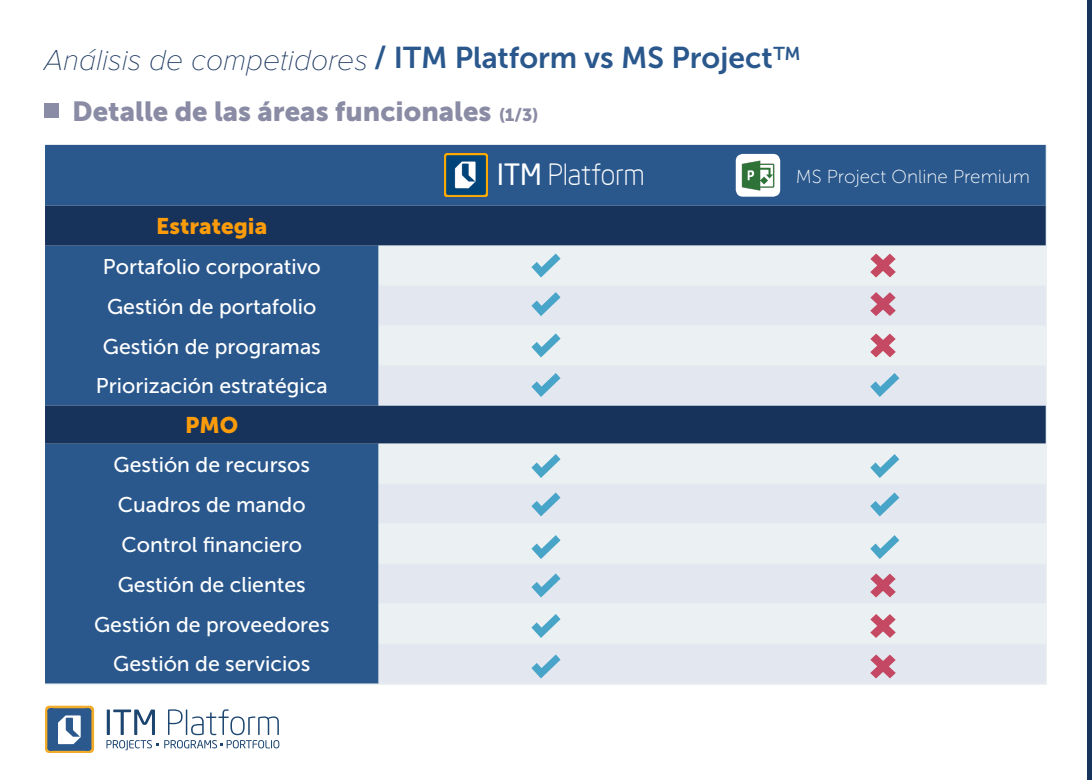
<style>
.page{position:relative;width:1092px;height:780px;background:#fff}
.page>*{position:absolute;margin:0;border:0;box-sizing:border-box;transform-origin:0 0}
.t1{font:30px "Museo Sans 700";color:#2a588d}
.t2{font:300 28.75px "Neo Sans Intel";color:#fff}
.t3{font:27.5px "Museo Sans 900";color:#8a8ba4}
.t4{font:22.5px "Museo Sans 900";color:#fc9c0a}
.t5{font:21.25px/40px "Museo Sans 500";color:#fff;text-align:center}
.t6{font:18.75px "Museo Sans 100";color:#fff}
.s1{font-family:"Proxima Nova";font-weight:100;font-style:italic;color:#17335d}
.s2{font-family:"Museo Sans 500"}
.s3{font-size:17.5px}
.s4{font-weight:400}
</style>
<div class="page">
<div style="left:44px;top:103px;width:15px;height:15px;background:#8a8ba4"></div>
<div style="left:1086px;top:0;width:5px;height:780px;background:#17345c"></div>
<div style="left:45px;top:145px;width:1000px;height:538px;background:#2a588d"></div>
<svg style="left:45px;top:206px;width:1000px;height:237px;fill:#2a588d"></svg>
<div style="left:378px;top:245px;width:667px;height:120px;background:#ebf1f2"></div>
<svg style="left:378px;top:365px;width:667px;height:318px;fill:#e3e8f0"></svg>
<svg style="left:378px;top:443px;width:667px;height:200px;fill:#ebf1f2"></svg>
<svg style="left:531px;top:253px;width:29px;height:24px"></svg>
<svg style="left:531px;top:333px;width:29px;height:24px"></svg>
<svg style="left:531px;top:373px;width:29px;height:24px"></svg>
<svg style="left:531px;top:454px;width:29px;height:24px"></svg>
<svg style="left:531px;top:492px;width:29px;height:24px"></svg>
<svg style="left:531px;top:535px;width:29px;height:24px"></svg>
<svg style="left:531px;top:573px;width:29px;height:24px"></svg>
<svg style="left:531px;top:614px;width:29px;height:24px"></svg>
<svg style="left:531px;top:654px;width:29px;height:24px"></svg>
<svg style="left:870px;top:253px;width:25px;height:24px"></svg>
<div style="left:378px;top:285px;width:667px;height:40px;background:#e3e8f0"></div>
<svg style="left:870px;top:333px;width:25px;height:24px"></svg>
<svg style="left:870px;top:373px;width:29px;height:24px"></svg>
<svg style="left:870px;top:454px;width:29px;height:24px"></svg>
<svg style="left:870px;top:492px;width:29px;height:24px"></svg>
<svg style="left:870px;top:535px;width:29px;height:24px"></svg>
<svg style="left:870px;top:573px;width:25px;height:24px"></svg>
<svg style="left:870px;top:614px;width:25px;height:24px"></svg>
<svg style="left:870px;top:654px;width:25px;height:24px"></svg>
<svg style="left:106px;top:709px;width:173px;height:41px"></svg>
<svg style="left:45px;top:705px;width:49px;height:48px"></svg>
<svg style="left:47px;top:708px;width:44px;height:42px"></svg>
<div style="left:735px;top:154px;width:45px;height:43px;background:#fff;border-radius:7px"></div>
<img style="left:741px;top:160px;width:34px;height:31px">
<img style="left:444px;top:154px;width:43px;height:43px">
<h1 class="t1" style="left:44px;top:41px;width:758px"><span class="s1">Análisis de competidores</span> / ITM Platform vs MS Project<span class="s2">™</span></h1>
<p class="t3" style="left:72px;top:95px;width:467px">Detalle de las áreas funcionales <span class="s3">(1/3)</span></p>
<p class="t4" style="left:156px;top:213px;width:112px">Estrategia</p>
<p class="t5" style="left:96px;top:246px;width:233px">Portafolio corporativo<br>Gestión de portafolio<br>Gestión de programas<br>Priorización estratégica</p>
<p class="t4" style="left:185px;top:412px;width:54px">PMO</p>
<p class="t5" style="left:94px;top:444px;width:237px">Gestión de recursos<br>Cuadros de mando<br>Control financiero<br>Gestión de clientes<br>Gestión de proveedores<br>Gestión de servicios</p>
<h2 class="t2" style="left:497px;top:158px;width:149px"><span class="s4">ITM</span> Platform</h2>
<p class="t6" style="left:795px;top:167px;width:236px">MS Project Online Premium</p>
</div>
